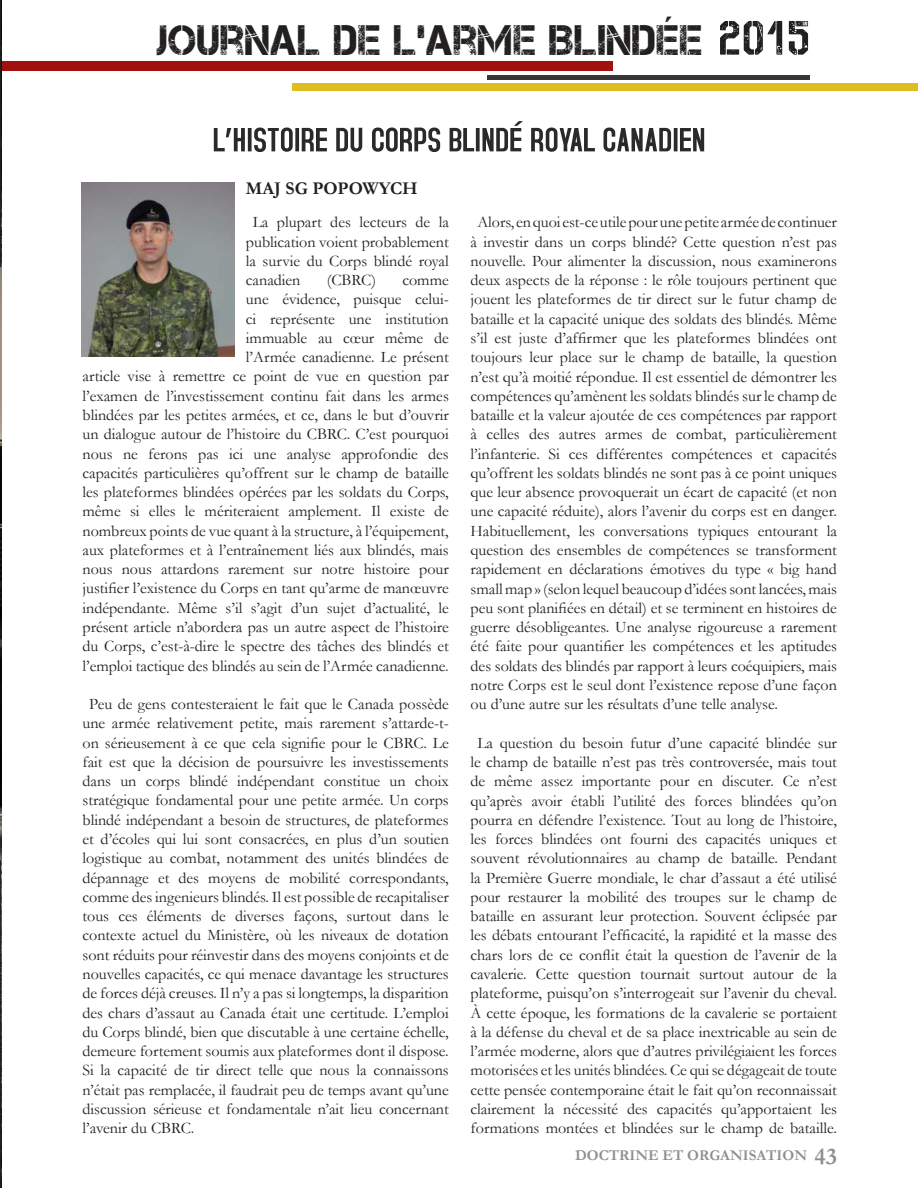
<style>
.page{position:relative;width:918px;height:1188px;background:#fff}
.page>*{position:absolute;margin:0;border:0;box-sizing:border-box;transform-origin:0 0}
.t1{font:42.6px "Captureit";letter-spacing:.02em;color:#221f1f;scale:.95 1}
.t2{font:700 18px "Garamond";color:#221f1f}
.t3{font:16.05px/19.2px "Garamond";color:#221f1f;text-align:justify}
.t4{font:700 15px "Garamond";color:#8d8f92}
.s1{font-family:"No Safety Zone";font-size:47.25px}
.s2{font-size:24px}
</style>
<div class="page">
<div style="left:292px;top:84px;width:626px;height:7px;background:#dfbe23"></div>
<div style="left:0;top:61px;width:613px;height:10px;background:#a1110e"></div>
<hr style="left:488px;top:75px;width:322px;height:4px;background:#393637">
<hr style="left:0;top:0;width:1px;height:1188px;background:#221f1f">
<img style="left:0;top:268px;width:1px;height:592px">
<svg style="left:214px;top:121px;width:490px;height:31px"></svg>
<img style="left:81px;top:182px;width:154px;height:174px">
<h1 class="t1" style="left:157px;top:15px;width:689px">JOURNAL DE L’ARME BLINDÉE <span class="s1">2015</span></h1>
<p class="t2" style="left:246px;top:183px;width:173px">MAJ SG POPOWYCH</p>
<p class="t3" style="left:246px;top:212px;width:204px;text-indent:7px">La plupart des lecteurs de la publication voient probablement la survie du Corps blindé royal canadien</p>
<p class="t3" style="left:327px;top:270px;width:51px">(CBRC)</p>
<p class="t3" style="left:83px;top:270px;width:368px;text-align:right">comme<br>une évidence, puisque celui-<br>ci représente une institution<br>immuable au cœur même de<br>l’Armée canadienne. Le présent<br>article vise à remettre ce point de vue en question par l’examen de l’investissement continu fait dans les armes blindées par les petites armées, et ce, dans le but d’ouvrir un dialogue autour de l’histoire du CBRC. C’est pourquoi nous ne ferons pas ici une analyse approfondie des capacités particulières qu’offrent sur le champ de bataille les plateformes blindées opérées par les soldats du Corps, même si elles le mériteraient amplement. Il existe de nombreux points de vue quant à la structure, à l’équipement, aux plateformes et à l’entraînement liés aux blindés, mais nous nous attardons rarement sur notre histoire pour justifier l’existence du Corps en tant qu’arme de manœuvre indépendante. Même s’il s’agit d’un sujet d’actualité, le présent article n’abordera pas un autre aspect de l’histoire du Corps, c’est-à-dire le spectre des tâches des blindés et l’emploi tactique des blindés au sein de l’Armée canadienne.</p>
<p class="t3" style="left:83px;top:694px;width:368px;text-indent:7px">Peu de gens contesteraient le fait que le Canada possède une armée relativement petite, mais rarement s’attarde-t&shy;on sérieusement à ce que cela signifie pour le CBRC. Le fait est que la décision de poursuivre les investissements dans un corps blindé indépendant constitue un choix stratégique fondamental pour une petite armée. Un corps blindé indépendant a besoin de structures, de plateformes et d’écoles qui lui sont consacrées, en plus d’un soutien logistique au combat, notamment des unités blindées de dépannage et des moyens de mobilité correspondants, comme des ingenieurs blindés. Il est possible de recapitaliser tous ces éléments de diverses façons, surtout dans le contexte actuel du Ministère, où les niveaux de dotation sont réduits pour réinvestir dans des moyens conjoints et de nouvelles capacités, ce qui menace davantage les structures de forces déjà creuses. Il n’y a pas si longtemps, la disparition des chars d’assaut au Canada était une certitude. L’emploi du Corps blindé, bien que discutable à une certaine échelle, demeure fortement soumis aux plateformes dont il dispose.<br>Si la capacité de tir direct telle que nous la connaissons n’était pas remplacée, il faudrait peu de temps avant qu’une discussion sérieuse et fondamentale n’ait lieu concernant l’avenir du CBRC.</p>
<p class="t3" style="left:471px;top:212px;width:368px;text-indent:7px">Alors, en quoi est-ce utile pour une petite armée de continuer à investir dans un corps blindé? Cette question n’est pas nouvelle. Pour alimenter la discussion, nous examinerons deux aspects de la réponse : le rôle toujours pertinent que jouent les plateformes de tir direct sur le futur champ de bataille et la capacité unique des soldats des blindés. Même s’il est juste d’affirmer que les plateformes blindées ont toujours leur place sur le champ de bataille, la question n’est qu’à moitié répondue. Il est essentiel de démontrer les compétences qu’amènent les soldats blindés sur le champ de bataille et la valeur ajoutée de ces compétences par rapport à celles des autres armes de combat, particulièrement l’infanterie. Si ces différentes compétences et capacités qu’offrent les soldats blindés ne sont pas à ce point uniques que leur absence provoquerait un écart de capacité (et non une capacité réduite), alors l’avenir du corps est en danger.<br>Habituellement, les conversations typiques entourant la question des ensembles de compétences se transforment rapidement en déclarations émotives du type « big hand small map » (selon lequel beaucoup d’idées sont lancées, mais peu sont planifiées en détail) et se terminent en histoires de guerre désobligeantes. Une analyse rigoureuse a rarement été faite pour quantifier les compétences et les aptitudes des soldats des blindés par rapport à leurs coéquipiers, mais notre Corps est le seul dont l’existence repose d’une façon ou d’une autre sur les résultats d’une telle analyse.</p>
<p class="t3" style="left:471px;top:733px;width:368px;text-align:center">La question du besoin futur d’une capacité blindée sur le champ de bataille n’est pas très controversée, mais tout de même assez importante pour en discuter. Ce n’est qu’après avoir établi l’utilité des forces blindées qu’on pourra en défendre l’existence. Tout au long de l’histoire, les forces blindées ont fourni des capacités uniques et souvent révolutionnaires au champ de bataille. Pendant la Première Guerre mondiale, le char d’assaut a été utilisé pour restaurer la mobilité des troupes sur le champ de bataille en assurant leur protection. Souvent éclipsée par les débats entourant l’efficacité, la rapidité et la masse des chars lors de ce conflit était la question de l’avenir de la cavalerie. Cette question tournait surtout autour de la plateforme, puisqu’on s’interrogeait sur l’avenir du cheval.<br>À cette époque, les formations de la cavalerie se portaient à la défense du cheval et de sa place inextricable au sein de l’armée moderne, alors que d’autres privilégiaient les forces motorisées et les unités blindées. Ce qui se dégageait de toute cette pensée contemporaine était le fait qu’on reconnaissait clairement la nécessité des capacités qu’apportaient les formations montées et blindées sur le champ de bataille.</p>
<p class="t4" style="left:575px;top:1150px;width:263px">DOCTRINE ET ORGANISATION <span class="s2">43</span></p>
</div>
